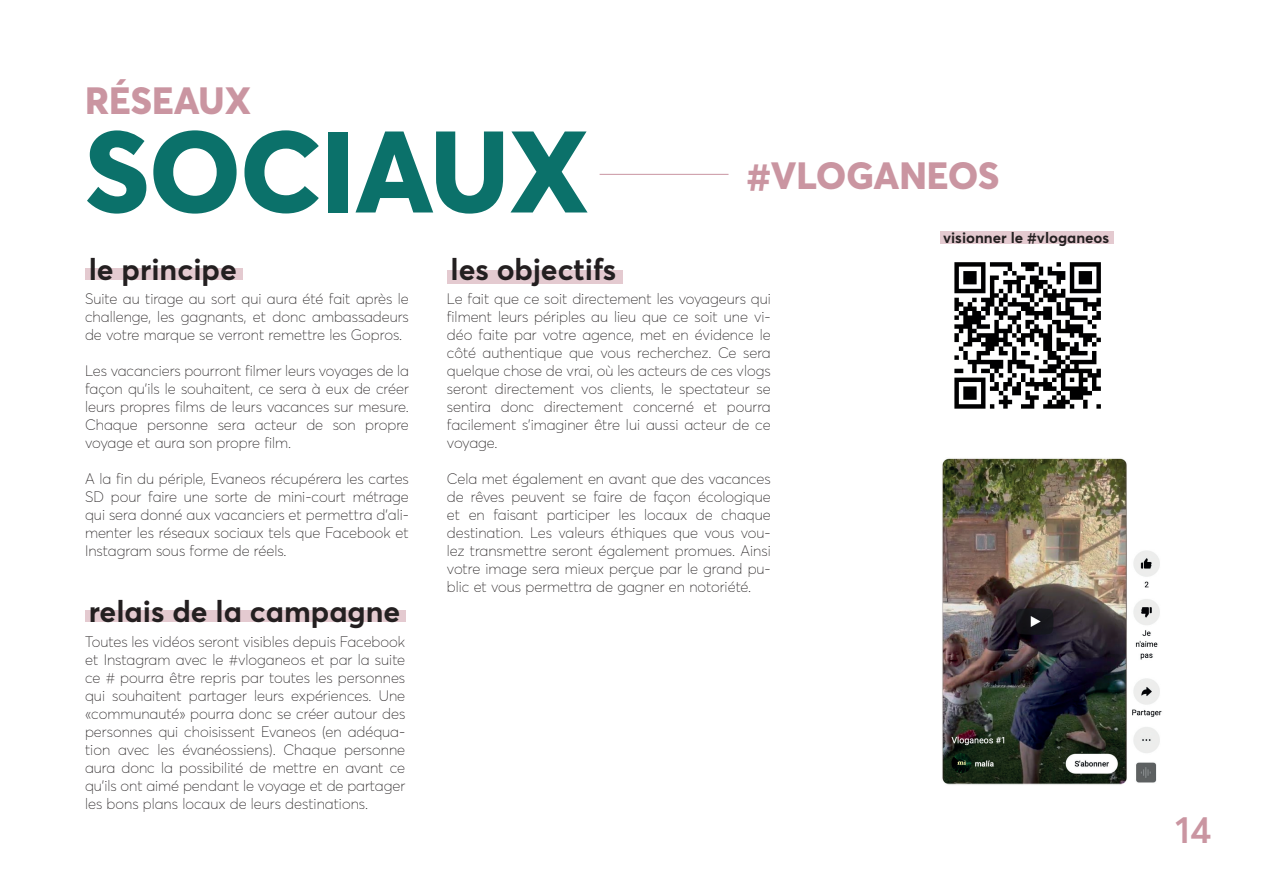
<style>
.page{position:relative;width:1263px;height:893px;background:#fff}
.page>*{position:absolute;margin:0;border:0;box-sizing:border-box;transform-origin:0 0}
.t1{font:800 114px "Averta";color:#0b716a}
.t2{font:800 37.5px "Averta";color:#ca95a1}
.t3{font:600 37.5px "Averta";color:#ca95a1}
.t4{font:700 30px "Averta";color:#231f20}
.t5{font:100 15px/18px "Averta";color:#231f20;text-align:justify}
.t6{font:700 15px "Averta";color:#231f20}
.t7{font:700 13.95px "Open Sans";color:#231f20}
.s1{font-family:"Open Sans";font-size:13.95px}
</style>
<div class="page">
<hr style="left:600px;top:174px;width:128px;height:1px;background:#ca95a1">
<svg style="left:954px;top:262px;width:147px;height:147px"></svg>
<div style="left:940px;top:232px;width:173px;height:12px;background:#e4cad0"></div>
<img style="left:942px;top:458px;width:220px;height:327px">
<div style="left:85px;top:268px;width:157px;height:12px;background:#e4cad0"></div>
<div style="left:447px;top:270px;width:175px;height:14px;background:#e4cad0"></div>
<div style="left:85px;top:610px;width:320px;height:12px;background:#e4cad0"></div>
<h2 class="t2" style="left:85px;top:77px;width:167px">RÉSEAUX</h2>
<h1 class="t1" style="left:85px;top:99px;width:505px">SOCIAUX</h1>
<h3 class="t4" style="left:89px;top:250px;width:150px">le principe</h3>
<h3 class="t4" style="left:450px;top:250px;width:167px">les objectifs</h3>
<h2 class="t2" style="left:747px;top:151px;width:254px">#VLOGANEOS</h2>
<p class="t7" style="left:952px;top:228px;width:161px">isionner un vloganeos !</p>
<p class="t6" style="left:943px;top:229px;width:168px"><span class="s1">V</span>visionner le #vloganeos</p>
<p class="t5" style="left:85px;top:290px;width:325px">Suite au tirage au sort qui aura été fait après le challenge, les gagnants, et donc ambassadeurs de votre marque se verront remettre les Gopros.</p>
<p class="t5" style="left:85px;top:362px;width:325px">Les vacanciers pourront filmer leurs voyages de la façon qu’ils le souhaitent, ce sera à eux de créer leurs propres films de leurs vacances sur mesure.<br>Chaque personne sera acteur de son propre voyage et aura son propre film.</p>
<p class="t5" style="left:85px;top:470px;width:325px">A la fin du périple, Evaneos récupérera les cartes SD pour faire une sorte de mini-court métrage qui sera donné aux vacanciers et permettra d’ali&shy;menter les réseaux sociaux tels que Facebook et Instagram sous forme de réels.</p>
<h3 class="t4" style="left:89px;top:592px;width:313px">relais de la campagne</h3>
<p class="t5" style="left:85px;top:632px;width:322px">Toutes les vidéos seront visibles depuis Facebook et Instagram avec le #vloganeos et par la suite ce # pourra être repris par toutes les personnes qui souhaitent partager leurs expériences. Une «communauté» pourra donc se créer autour des personnes qui choisissent Evaneos (en adéqua&shy;tion avec les évanéossiens). Chaque personne aura donc la possibilité de mettre en avant ce qu’ils ont aimé pendant le voyage et de partager les bons plans locaux de leurs destinations.</p>
<p class="t5" style="left:447px;top:290px;width:325px">Le fait que ce soit directement les voyageurs qui filment leurs périples au lieu que ce soit une vi&shy;déo faite par votre agence, met en évidence le côté authentique que vous recherchez. Ce sera quelque chose de vrai, où les acteurs de ces vlogs seront directement vos clients, le spectateur se sentira donc directement concerné et pourra facilement s’imaginer être lui aussi acteur de ce voyage.</p>
<p class="t5" style="left:447px;top:470px;width:325px">Cela met également en avant que des vacances de rêves peuvent se faire de façon écologique et en faisant participer les locaux de chaque destination. Les valeurs éthiques que vous vou&shy;lez transmettre seront également promues. Ainsi votre image sera mieux perçue par le grand pu&shy;blic et vous permettra de gagner en notoriété.</p>
<h2 class="t3" style="left:1175px;top:806px;width:38px">14</h2>
</div>
